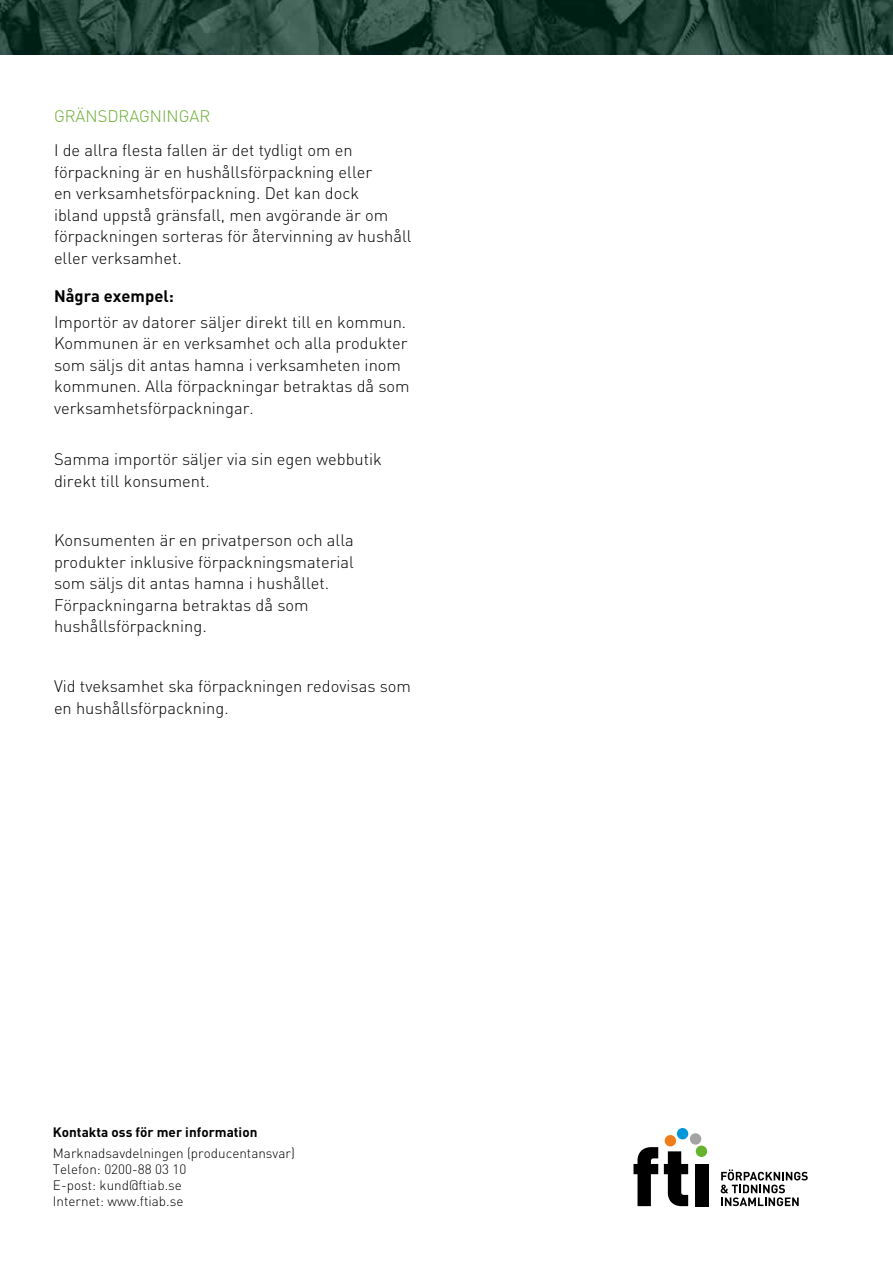
<style>
.page{position:relative;width:893px;height:1263px;background:#fff}
.page>*{position:absolute;margin:0;border:0;box-sizing:border-box;transform-origin:0 0}
.t1{font:300 16.5px/21.5px "DIN Pro";color:#000}
.t2{font:300 16.5px "DIN Pro";color:#68ac2f}
.t3{font:700 16.5px "DIN Pro";color:#000}
.t4{font:300 13.5px/16.2px "DIN Pro";color:#000}
.t5{font:700 13.5px "DIN Pro";color:#000}
</style>
<div class="page">
<svg style="left:633px;top:1147px;width:25px;height:59px"></svg>
<svg style="left:664px;top:1151px;width:24px;height:55px"></svg>
<div style="left:695px;top:1164px;width:13px;height:42px;background:#000"></div>
<div style="left:665px;top:1135px;width:11px;height:11px;background:#ef7d1b;border-radius:50%"></div>
<div style="left:677px;top:1128px;width:11px;height:11px;background:#0097d8;border-radius:50%"></div>
<div style="left:696px;top:1145px;width:11px;height:12px;background:#65b32e;border-radius:50%"></div>
<div style="left:690px;top:1133px;width:11px;height:12px;background:#a3a3a3;border-radius:50%"></div>
<svg style="left:721px;top:1169px;width:87px;height:37px"></svg>
<img style="left:0;top:0;width:893px;height:54px">
<p class="t2" style="left:54px;top:105px;width:158px">GRÄNSDRAGNINGAR</p>
<p class="t1" style="left:54px;top:139px;width:359px">I de allra flesta fallen är det tydligt om en förpackning är en hushållsförpackning eller<br>en verksamhetsförpackning. Det kan dock<br>ibland uppstå gränsfall, men avgörande är om förpackningen sorteras för återvinning av hushåll eller verksamhet.</p>
<p class="t3" style="left:54px;top:285px;width:121px">Några exempel:</p>
<p class="t1" style="left:54px;top:310px;width:357px">Importör av datorer säljer direkt till en kommun.<br>Kommunen är en verksamhet och alla produkter som säljs dit antas hamna i verksamheten inom kommunen. Alla förpackningar betraktas då som verksamhetsförpackningar.</p>
<p class="t1" style="left:54px;top:448px;width:329px">Samma importör säljer via sin egen webbutik direkt till konsument.</p>
<p class="t1" style="left:54px;top:529px;width:301px">Konsumenten är en privatperson och alla produkter inklusive förpackningsmaterial som säljs dit antas hamna i hushållet.<br>Förpackningarna betraktas då som hushållsförpackning.</p>
<p class="t1" style="left:54px;top:675px;width:359px">Vid tveksamhet ska förpackningen redovisas som en hushållsförpackning.</p>
<p class="t5" style="left:53px;top:1123px;width:206px">Kontakta oss för mer information</p>
<p class="t4" style="left:53px;top:1144px;width:243px">Marknadsavdelningen (producentansvar)<br>Telefon: 0200-88 03 10<br>E-post: kund@ftiab.se<br>Internet: www.ftiab.se</p>
</div>
